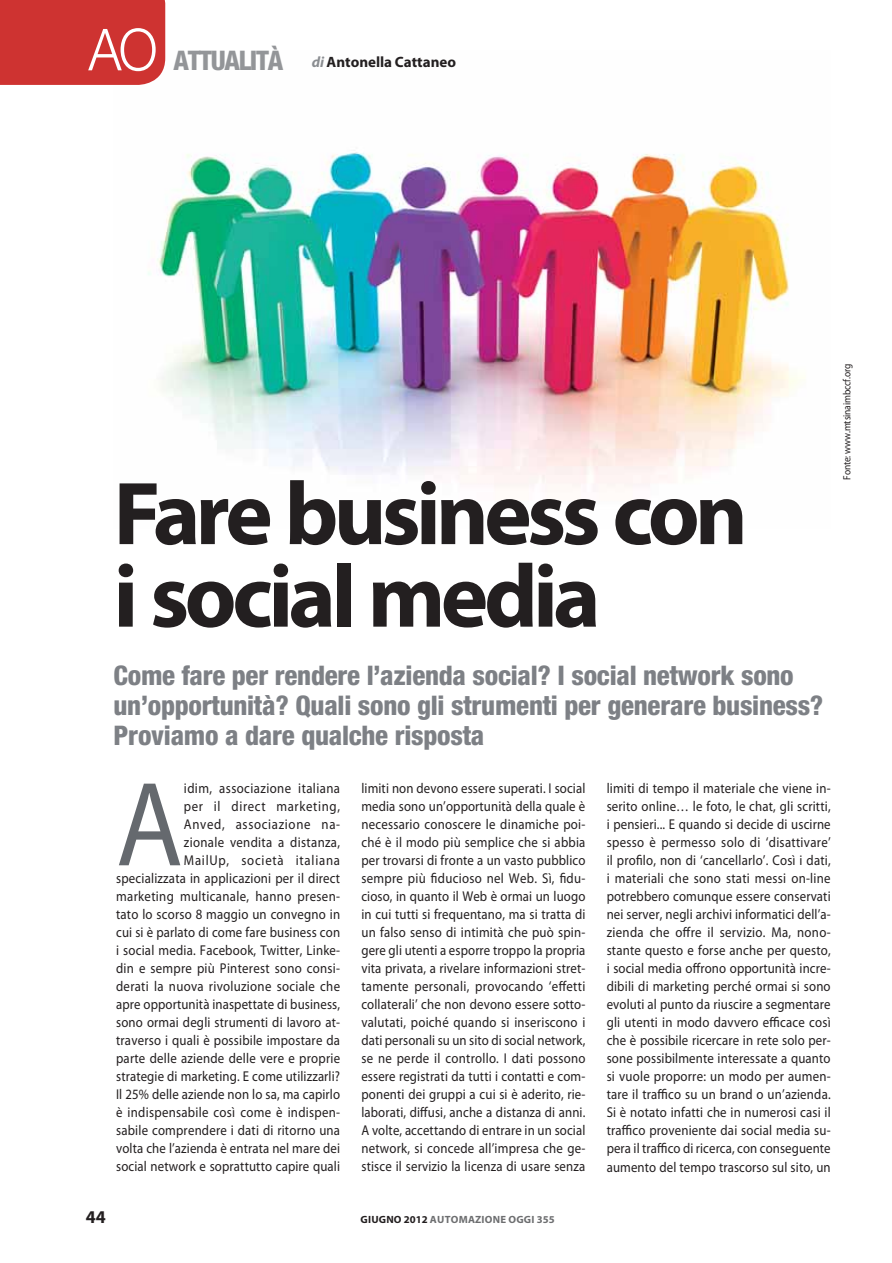
<style>
.page{position:relative;width:892px;height:1263px;background:#fff}
.page>*{position:absolute;margin:0;border:0;box-sizing:border-box;transform-origin:0 0}
.t1{font:121.05px "Myriad Pro";color:#65696e;scale:.9 1}
.t2{font:700 90px/82.5px "Myriad Pro";letter-spacing:-.05em;color:#231f20}
.t3{font:800 condensed 27px/30px "Helvetica Neue LT";letter-spacing:-.01em;color:#7d8085}
.t4{font:800 condensed 27px "Helvetica Neue LT";letter-spacing:-.05em;color:#939598}
.t5{font:700 18px "Myriad Pro";color:#231f20}
.t6{font:700 15px "Myriad Pro";color:#231f20}
.t7{font:14.25px/18px "Myriad Pro";letter-spacing:.015em;color:#231f20;text-align:justify;scale:.9 1}
.t8{font:700 10.5px "Myriad Pro";letter-spacing:.02em;color:#6d6e70}
.t9{font:10.5px "Myriad Pro";letter-spacing:-.01em;color:#231f20;scale:.9 1}
.s1{font-weight:300;font-stretch:normal;font-size:57.9px;color:#fff}
.s2{font-style:italic;color:#8a8d91}
.s3{color:#231f20}
</style>
<div class="page">
<img style="left:148px;top:51px;width:657px;height:436px">
<div style="left:0;top:0;width:165px;height:85px;background:#ce3331"></div>
<h3 class="t4" style="left:89px;top:51px;width:196px"><span class="s1">AO</span> ATTUALITÀ</h3>
<p class="t6" style="left:312px;top:53px;width:146px"><span class="s2">di</span> Antonella Cattaneo</p>
<h2 class="t2" style="left:113px;top:472px;width:636px">Fare business con i social media</h2>
<h3 class="t3" style="left:113px;top:664px;width:711px">Come fare per rendere l’azienda social? I social network sono un’opportunità? Quali sono gli strumenti per generare business?<br>Proviamo a dare qualche risposta</h3>
<p class="t9" style="left:843px;top:480px;width:131px;rotate:-90deg">Fonte: www.mtsinaimbccf.org</p>
<p class="t7" style="left:116px;top:781px;width:250px;text-align:right">idim, associazione italiana<br>per il direct marketing,<br>Anved, associazione na-<br>zionale vendita a distanza,<br>MailUp, società italiana specializzata in applicazioni per il direct marketing multicanale, hanno presen&shy;tato lo scorso 8 maggio un convegno in cui si è parlato di come fare business con i social media. Facebook, Twitter, Linke&shy;din e sempre più Pinterest sono consi&shy;derati la nuova rivoluzione sociale che apre opportunità inaspettate di business, sono ormai degli strumenti di lavoro at&shy;traverso i quali è possibile impostare da parte delle aziende delle vere e proprie strategie di marketing. E come utilizzarli?<br>Il 25% delle aziende non lo sa, ma capirlo è indispensabile così come è indispen&shy;sabile comprendere i dati di ritorno una volta che l’azienda è entrata nel mare dei social network e soprattutto capire quali</p>
<p class="t7" style="left:361px;top:781px;width:250px">limiti non devono essere superati. I social media sono un’opportunità della quale è necessario conoscere le dinamiche poi&shy;ché è il modo più semplice che si abbia per trovarsi di fronte a un vasto pubblico sempre più fiducioso nel Web. Sì, fidu&shy;cioso, in quanto il Web è ormai un luogo in cui tutti si frequentano, ma si tratta di un falso senso di intimità che può spin&shy;gere gli utenti a esporre troppo la propria vita privata, a rivelare informazioni stret&shy;tamente personali, provocando ‘effetti collaterali’ che non devono essere sotto&shy;valutati, poiché quando si inseriscono i dati personali su un sito di social network, se ne perde il controllo. I dati possono essere registrati da tutti i contatti e com&shy;ponenti dei gruppi a cui si è aderito, rie&shy;laborati, diffusi, anche a distanza di anni.<br>A volte, accettando di entrare in un social network, si concede all’impresa che ge&shy;stisce il servizio la licenza di usare senza</p>
<p class="t7" style="left:606px;top:781px;width:250px">limiti di tempo il materiale che viene in&shy;serito online… le foto, le chat, gli scritti, i pensieri... E quando si decide di uscirne spesso è permesso solo di ‘disattivare’ il profilo, non di ‘cancellarlo’. Così i dati, i materiali che sono stati messi on-line potrebbero comunque essere conservati nei server, negli archivi informatici dell’a&shy;zienda che offre il servizio. Ma, nono&shy;stante questo e forse anche per questo, i social media offrono opportunità incre&shy;dibili di marketing perché ormai si sono evoluti al punto da riuscire a segmentare gli utenti in modo davvero efficace così che è possibile ricercare in rete solo per&shy;sone possibilmente interessate a quanto si vuole proporre: un modo per aumen&shy;tare il traffico su un brand o un’azienda.<br>Si è notato infatti che in numerosi casi il traffico proveniente dai social media su&shy;pera il traffico di ricerca, con conseguente aumento del tempo trascorso sul sito, un</p>
<h1 class="t1" style="left:116px;top:779px;width:76px">A</h1>
<p class="t5" style="left:86px;top:1205px;width:21px">44</p>
<p class="t8" style="left:360px;top:1212px;width:196px"><span class="s3">GIUGNO 2012</span> AUTOMAZIONE OGGI 355</p>
</div>
